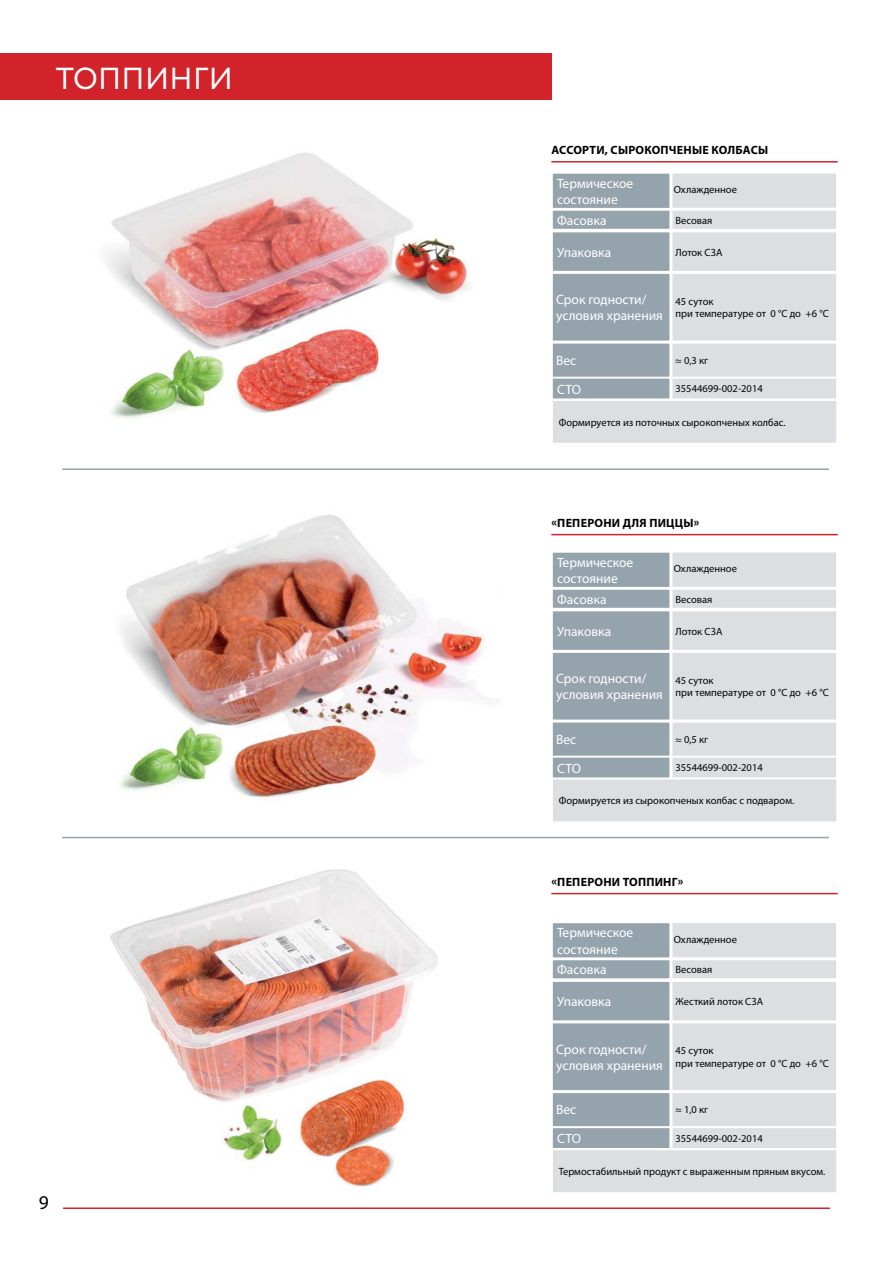
<style>
.page{position:relative;width:893px;height:1263px;background:#fff}
.page>*{position:absolute;margin:0;border:0;box-sizing:border-box;transform-origin:0 0}
.t1{font:30.45px "Circe";letter-spacing:.01em;color:#fff}
.t2{font:19.5px "Myriad Pro";color:#000}
.t3{font:13.5px/16.2px "Myriad Pro";color:#fff}
.t4{font:700 12px "Myriad Pro";letter-spacing:.02em;color:#000}
.t5{font:10.5px/12.6px "Myriad Pro";color:#020204}
</style>
<div class="page">
<div style="left:0;top:53px;width:551px;height:47px;background:#d2232a"></div>
<hr style="left:62px;top:468px;width:767px;height:2px;background:#95a3ae">
<hr style="left:62px;top:837px;width:767px;height:1px;background:#95a3ae">
<hr style="left:63px;top:1207px;width:767px;height:2px;background:#d2232a">
<img style="left:106px;top:152px;width:365px;height:267px">
<img style="left:120px;top:515px;width:373px;height:283px">
<img style="left:110px;top:869px;width:328px;height:318px">
<hr style="left:551px;top:161px;width:287px;height:2px;background:#d2232a">
<hr style="left:551px;top:534px;width:287px;height:1px;background:#d2232a">
<hr style="left:551px;top:893px;width:287px;height:1px;background:#d2232a">
<div style="left:551px;top:231px;width:120px;height:41px;background:#95a3ad;border:2px solid #fff"></div>
<div style="left:671px;top:231px;width:167px;height:41px;background:#dbdfe1;border:2px solid #fff"></div>
<div style="left:551px;top:272px;width:120px;height:70px;background:#95a3ad;border:2px solid #fff"></div>
<div style="left:671px;top:272px;width:167px;height:70px;background:#dbdfe1;border:2px solid #fff"></div>
<div style="left:551px;top:342px;width:120px;height:36px;background:#95a3ad;border:2px solid #fff"></div>
<div style="left:671px;top:342px;width:167px;height:36px;background:#dbdfe1;border:2px solid #fff"></div>
<div style="left:551px;top:377px;width:120px;height:23px;background:#95a3ad;border:2px solid #fff"></div>
<div style="left:671px;top:377px;width:167px;height:23px;background:#dbdfe1;border:2px solid #fff"></div>
<div style="left:551px;top:209px;width:120px;height:21px;background:#95a3ad;border:2px solid #fff"></div>
<div style="left:671px;top:209px;width:167px;height:21px;background:#dbdfe1;border:2px solid #fff"></div>
<div style="left:551px;top:172px;width:120px;height:37px;background:#95a3ad;border:2px solid #fff"></div>
<div style="left:671px;top:172px;width:167px;height:37px;background:#dbdfe1;border:2px solid #fff"></div>
<div style="left:551px;top:399px;width:287px;height:45px;background:#dbdfe1;border:2px solid #fff"></div>
<div style="left:551px;top:778px;width:287px;height:45px;background:#dbdfe1;border:2px solid #fff"></div>
<div style="left:551px;top:1149px;width:287px;height:45px;background:#dbdfe1;border:2px solid #fff"></div>
<div style="left:551px;top:610px;width:120px;height:41px;background:#95a3ad;border:2px solid #fff"></div>
<div style="left:671px;top:610px;width:167px;height:41px;background:#dbdfe1;border:2px solid #fff"></div>
<div style="left:551px;top:651px;width:120px;height:70px;background:#95a3ad;border:2px solid #fff"></div>
<div style="left:671px;top:651px;width:167px;height:70px;background:#dbdfe1;border:2px solid #fff"></div>
<div style="left:551px;top:721px;width:120px;height:36px;background:#95a3ad;border:2px solid #fff"></div>
<div style="left:671px;top:721px;width:167px;height:36px;background:#dbdfe1;border:2px solid #fff"></div>
<div style="left:551px;top:756px;width:120px;height:23px;background:#95a3ad;border:2px solid #fff"></div>
<div style="left:671px;top:756px;width:167px;height:23px;background:#dbdfe1;border:2px solid #fff"></div>
<div style="left:551px;top:588px;width:120px;height:21px;background:#95a3ad;border:2px solid #fff"></div>
<div style="left:671px;top:588px;width:167px;height:21px;background:#dbdfe1;border:2px solid #fff"></div>
<div style="left:551px;top:551px;width:120px;height:37px;background:#95a3ad;border:2px solid #fff"></div>
<div style="left:671px;top:551px;width:167px;height:37px;background:#dbdfe1;border:2px solid #fff"></div>
<div style="left:551px;top:980px;width:120px;height:42px;background:#95a3ad;border:2px solid #fff"></div>
<div style="left:671px;top:980px;width:167px;height:42px;background:#dbdfe1;border:2px solid #fff"></div>
<div style="left:551px;top:1022px;width:120px;height:69px;background:#95a3ad;border:2px solid #fff"></div>
<div style="left:671px;top:1022px;width:167px;height:69px;background:#dbdfe1;border:2px solid #fff"></div>
<div style="left:551px;top:1091px;width:120px;height:37px;background:#95a3ad;border:2px solid #fff"></div>
<div style="left:671px;top:1091px;width:167px;height:37px;background:#dbdfe1;border:2px solid #fff"></div>
<div style="left:551px;top:1127px;width:120px;height:22px;background:#95a3ad;border:2px solid #fff"></div>
<div style="left:671px;top:1127px;width:167px;height:22px;background:#dbdfe1;border:2px solid #fff"></div>
<div style="left:551px;top:959px;width:120px;height:21px;background:#95a3ad;border:2px solid #fff"></div>
<div style="left:671px;top:959px;width:167px;height:21px;background:#dbdfe1;border:2px solid #fff"></div>
<div style="left:551px;top:922px;width:120px;height:37px;background:#95a3ad;border:2px solid #fff"></div>
<div style="left:671px;top:921px;width:167px;height:38px;background:#dbdfe1;border:2px solid #fff"></div>
<h1 class="t1" style="left:56px;top:58px;width:179px">ТОППИНГИ</h1>
<h2 class="t2" style="left:39px;top:1190px;width:12px">9</h2>
<p class="t4" style="left:551px;top:142px;width:218px">АССОРТИ, СЫРОКОПЧЕНЫЕ КОЛБАСЫ</p>
<p class="t3" style="left:557px;top:175px;width:78px">Термическое состояние</p>
<p class="t3" style="left:557px;top:212px;width:51px">Фасовка</p>
<p class="t5" style="left:674px;top:183px;width:65px">Охлажденное</p>
<p class="t5" style="left:675px;top:214px;width:38px">Весовая</p>
<p class="t5" style="left:675px;top:246px;width:48px">Лоток СЗА</p>
<p class="t3" style="left:557px;top:244px;width:56px">Упаковка</p>
<p class="t3" style="left:556px;top:291px;width:108px">Срок годности/ условия хранения</p>
<p class="t3" style="left:556px;top:345px;width:26px;line-height:29.1px">Вес<br>СТО</p>
<p class="t5" style="left:675px;top:295px;width:155px">45 суток<br>при температуре от 0 °С до +6 °С</p>
<p class="t5" style="left:675px;top:354px;width:34px">≈ 0,3 кг</p>
<p class="t5" style="left:675px;top:382px;width:89px">35544699-002-2014</p>
<p class="t5" style="left:559px;top:416px;width:228px">Формируется из поточных сырокопченых колбас.</p>
<p class="t4" style="left:551px;top:515px;width:149px">«ПЕПЕРОНИ ДЛЯ ПИЦЦЫ»</p>
<p class="t3" style="left:557px;top:554px;width:78px">Термическое состояние</p>
<p class="t3" style="left:557px;top:591px;width:51px">Фасовка</p>
<p class="t3" style="left:557px;top:623px;width:56px">Упаковка</p>
<p class="t3" style="left:556px;top:670px;width:108px">Срок годности/ условия хранения</p>
<p class="t3" style="left:556px;top:724px;width:26px;line-height:29.1px">Вес<br>СТО</p>
<p class="t5" style="left:674px;top:562px;width:65px">Охлажденное</p>
<p class="t5" style="left:675px;top:593px;width:38px">Весовая</p>
<p class="t5" style="left:675px;top:624px;width:48px">Лоток СЗА</p>
<p class="t5" style="left:675px;top:674px;width:155px">45 суток<br>при температуре от 0 °С до +6 °С</p>
<p class="t5" style="left:675px;top:733px;width:34px">≈ 0,5 кг</p>
<p class="t5" style="left:675px;top:761px;width:89px">35544699-002-2014</p>
<p class="t5" style="left:559px;top:794px;width:237px">Формируется из сырокопченых колбас с подваром.</p>
<p class="t4" style="left:551px;top:874px;width:134px">«ПЕПЕРОНИ ТОППИНГ»</p>
<p class="t3" style="left:557px;top:924px;width:78px">Термическое состояние</p>
<p class="t3" style="left:557px;top:961px;width:51px">Фасовка</p>
<p class="t3" style="left:557px;top:993px;width:56px">Упаковка</p>
<p class="t3" style="left:556px;top:1041px;width:108px">Срок годности/ условия хранения</p>
<p class="t3" style="left:556px;top:1095px;width:26px;line-height:29.1px">Вес<br>СТО</p>
<p class="t5" style="left:674px;top:932px;width:65px">Охлажденное</p>
<p class="t5" style="left:675px;top:963px;width:38px">Весовая</p>
<p class="t5" style="left:675px;top:995px;width:89px">Жесткий лоток СЗА</p>
<p class="t5" style="left:675px;top:1044px;width:155px">45 суток<br>при температуре от 0 °С до +6 °С</p>
<p class="t5" style="left:675px;top:1103px;width:34px">≈ 1,0 кг</p>
<p class="t5" style="left:675px;top:1132px;width:89px">35544699-002-2014</p>
<p class="t5" style="left:559px;top:1165px;width:268px">Термостабильный продукт с выраженным пряным вкусом.</p>
</div>
